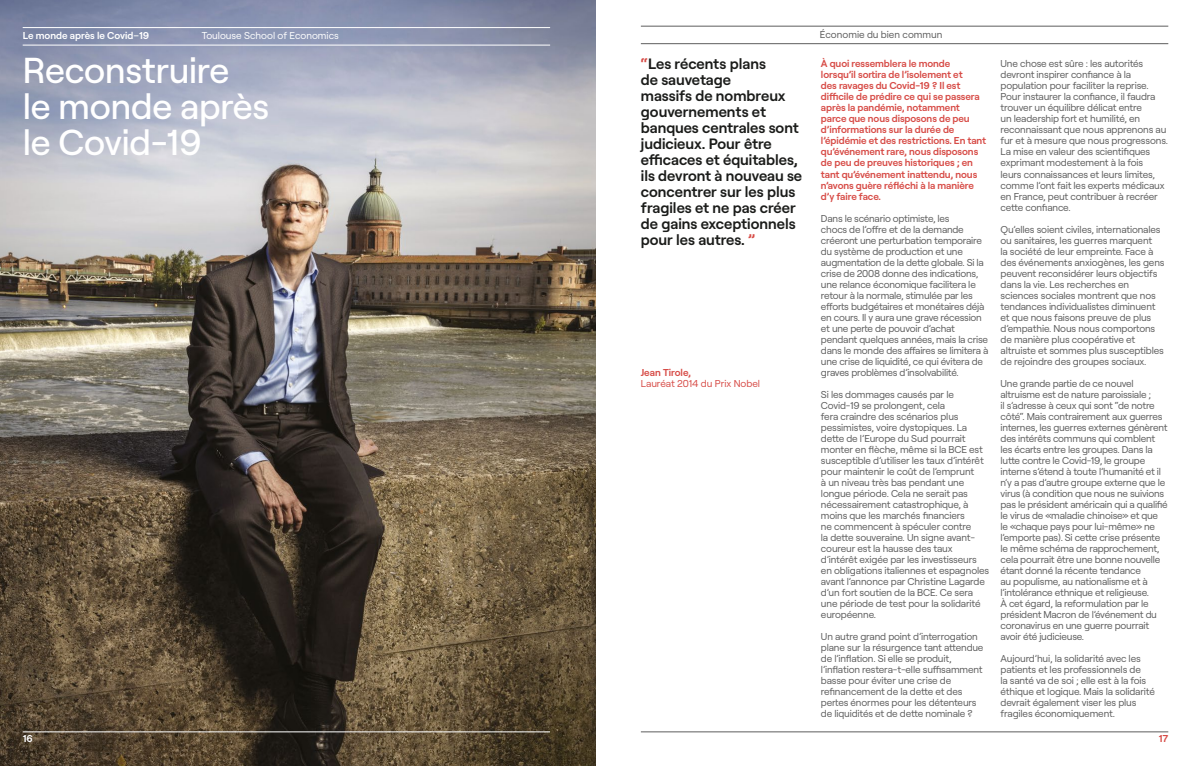
<style>
.page{position:relative;width:1191px;height:766px;background:#fff}
.page>*{position:absolute;margin:0;border:0;box-sizing:border-box;transform-origin:0 0}
.t1{font:500 36px/36px "Roobert";letter-spacing:-.005em;color:#fff}
.t2{font:600 15px/16px "Roobert";color:#1b1c1a}
.t3{font:10px/11px "Roobert";letter-spacing:-.02em;color:#5e5e5e}
.t4{font:600 10px/11px "Roobert";letter-spacing:-.005em;color:#d74c47}
.t5{font:10px "Roobert";color:#fff}
.t6{font:600 10px "Roobert";color:#fff}
.t7{font:10px "Roobert";color:#d74c47}
.t8{font:10px "Roobert";color:#5e5e5e}
.s1{font-weight:500}
.s2{color:#d74c47}
</style>
<div class="page">
<img style="left:0;top:0;width:595px;height:765px">
<hr style="left:641px;top:26px;width:527px;height:1px;background:#5e5e5e">
<hr style="left:641px;top:43px;width:527px;height:1px;background:#5e5e5e">
<hr style="left:23px;top:27px;width:527px;height:1px;background:#fff">
<hr style="left:23px;top:45px;width:527px;height:1px;background:#fff">
<hr style="left:23px;top:731px;width:527px;height:1px;background:#fff">
<hr style="left:641px;top:731px;width:527px;height:1px;background:#5e5e5e">
<p class="t6" style="left:23px;top:28px;width:128px">Le monde après le Covid<span class="s1">–</span>19</p>
<p class="t5" style="left:202px;top:28px;width:139px">Toulouse School of Economics</p>
<p class="t8" style="left:820px;top:27px;width:124px">Économie du bien commun</p>
<h1 class="t1" style="left:23px;top:50px;width:248px">Reconstruire<br>le monde après le Covid-19</h1>
<p class="t2" style="left:641px;top:54px;width:163px"><span class="s2">“</span>Les récents plans<br>de sauvetage<br>massifs de nombreux gouvernements et banques centrales sont judicieux. Pour être efficaces et équitables, ils devront à nouveau se concentrer sur les plus fragiles et ne pas créer de gains exceptionnels pour les autres. <span class="s2">”</span></p>
<p class="t4" style="left:821px;top:57px;width:167px">À quoi ressemblera le monde lorsqu’il sortira de l’isolement et<br>des ravages du Covid-19 ? Il est difficile de prédire ce qui se passera après la pandémie, notamment parce que nous disposons de peu d’informations sur la durée de l’épidémie et des restrictions. En tant qu’événement rare, nous disposons de peu de preuves historiques ; en tant qu’événement inattendu, nous n’avons guère réfléchi à la manière d’y faire face.</p>
<p class="t3" style="left:821px;top:212px;width:169px">Dans le scénario optimiste, les<br>chocs de l’offre et de la demande créeront une perturbation temporaire du système de production et une augmentation de la dette globale. Si la crise de 2008 donne des indications, une relance économique facilitera le retour à la normale, stimulée par les efforts budgétaires et monétaires déjà en cours. Il y aura une grave récession et une perte de pouvoir d’achat pendant quelques années, mais la crise dans le monde des affaires se limitera à une crise de liquidité, ce qui évitera de graves problèmes d’insolvabilité.</p>
<p class="t3" style="left:821px;top:388px;width:170px">Si les dommages causés par le Covid-19 se prolongent, cela<br>fera craindre des scénarios plus pessimistes, voire dystopiques. La dette de l’Europe du Sud pourrait monter en flèche, même si la BCE est susceptible d’utiliser les taux d’intérêt pour maintenir le coût de l’emprunt<br>à un niveau très bas pendant une longue période. Cela ne serait pas nécessairement catastrophique, à moins que les marchés financiers<br>ne commencent à spéculer contre<br>la dette souveraine. Un signe avant&shy;coureur est la hausse des taux d’intérêt exigée par les investisseurs en obligations italiennes et espagnoles avant l’annonce par Christine Lagarde d’un fort soutien de la BCE. Ce sera une période de test pour la solidarité européenne.</p>
<p class="t3" style="left:821px;top:630px;width:164px">Un autre grand point d’interrogation plane sur la résurgence tant attendue de l’inflation. Si elle se produit, l’inflation restera-t-elle suffisamment basse pour éviter une crise de refinancement de la dette et des pertes énormes pour les détenteurs de liquidités et de dette nominale ?</p>
<p class="t4" style="left:641px;top:365px;width:52px">Jean Tirole,</p>
<p class="t7" style="left:641px;top:375px;width:121px">Lauréat 2014 du Prix Nobel</p>
<p class="t3" style="left:1000px;top:58px;width:169px">Une chose est sûre : les autorités devront inspirer confiance à la population pour faciliter la reprise.<br>Pour instaurer la confiance, il faudra trouver un équilibre délicat entre<br>un leadership fort et humilité, en reconnaissant que nous apprenons au fur et à mesure que nous progressons.<br>La mise en valeur des scientifiques exprimant modestement à la fois<br>leurs connaissances et leurs limites, comme l’ont fait les experts médicaux en France, peut contribuer à recréer cette confiance.</p>
<p class="t3" style="left:1000px;top:223px;width:165px">Qu’elles soient civiles, internationales ou sanitaires, les guerres marquent<br>la société de leur empreinte. Face à des événements anxiogènes, les gens peuvent reconsidérer leurs objectifs dans la vie. Les recherches en sciences sociales montrent que nos tendances individualistes diminuent et que nous faisons preuve de plus d’empathie. Nous nous comportons de manière plus coopérative et altruiste et sommes plus susceptibles de rejoindre des groupes sociaux.</p>
<p class="t3" style="left:1000px;top:377px;width:169px">Une grande partie de ce nouvel altruisme est de nature paroissiale ;<br>il s’adresse à ceux qui sont “de notre côté“. Mais contrairement aux guerres internes, les guerres externes génèrent des intérêts communs qui comblent les écarts entre les groupes. Dans la lutte contre le Covid-19, le groupe interne s’étend à toute l’humanité et il n’y a pas d’autre groupe externe que le virus (à condition que nous ne suivions pas le président américain qui a qualifié le virus de «maladie chinoise» et que le «chaque pays pour lui-même» ne l’emporte pas). Si cette crise présente le même schéma de rapprochement, cela pourrait être une bonne nouvelle étant donné la récente tendance<br>au populisme, au nationalisme et à l’intolérance ethnique et religieuse.<br>À cet égard, la reformulation par le président Macron de l’événement du coronavirus en une guerre pourrait avoir été judicieuse.</p>
<p class="t3" style="left:1000px;top:652px;width:156px">Aujourd’hui, la solidarité avec les patients et les professionnels de<br>la santé va de soi ; elle est à la fois éthique et logique. Mais la solidarité devrait également viser les plus fragiles économiquement.</p>
<p class="t6" style="left:23px;top:730px;width:12px">16</p>
<p class="t4" style="left:1158px;top:732px;width:11px">17</p>
</div>
